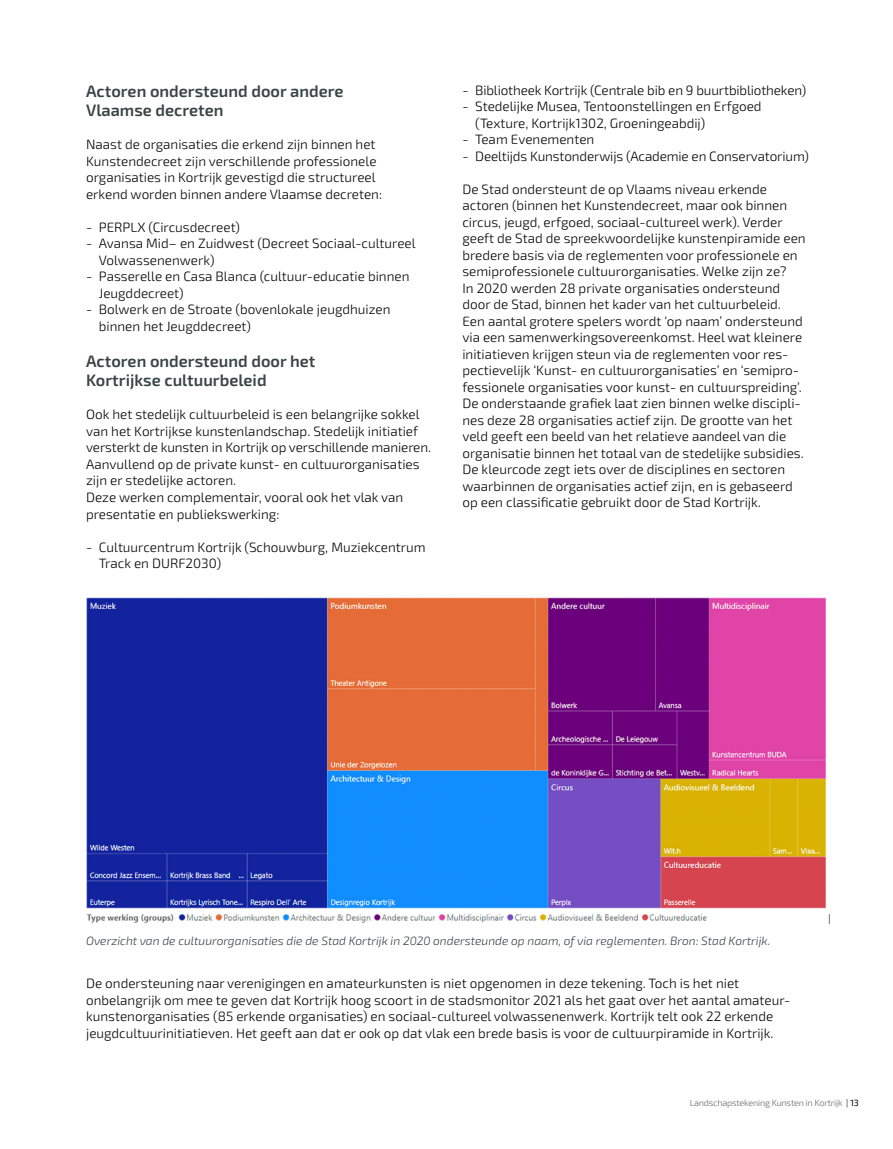
<style>
.page{position:relative;width:893px;height:1149px;background:#fff}
.page>*{position:absolute;margin:0;border:0;box-sizing:border-box;transform-origin:0 0}
.t1{font:600 16.5px/19.5px "Exo 2";color:#394346}
.t2{font:300 13.5px/16.5px "Exo 2";color:#000}
.t3{font:italic 300 12px "Exo 2";color:#394346}
.t4{font:300 9px "Exo 2";letter-spacing:-.02em;color:#616c70}
.s1{color:#000}
.s2{font-weight:400;color:#000}
</style>
<div class="page">
<img style="left:86px;top:597px;width:744px;height:326px">
<p class="t1" style="left:86px;top:80px;width:259px">Actoren ondersteund door andere<br>Vlaamse decreten</p>
<p class="t2" style="left:86px;top:136px;width:297px">Naast de organisaties die erkend zijn binnen het Kunstendecreet zijn verschillende professionele organisaties in Kortrijk gevestigd die structureel erkend worden binnen andere Vlaamse decreten:</p>
<p class="t2" style="left:86px;top:218px;width:155px">- PERPLX (Circusdecreet)</p>
<p class="t2" style="left:99px;top:235px;width:318px;text-indent:-13px">- Avansa Mid– en Zuidwest (Decreet Sociaal-cultureel<br>Volwassenenwerk)</p>
<p class="t2" style="left:99px;top:268px;width:312px;text-indent:-13px">- Passerelle en Casa Blanca (cultuur-educatie binnen<br>Jeugddecreet)</p>
<p class="t2" style="left:99px;top:301px;width:293px;text-indent:-13px">- Bolwerk en de Stroate (bovenlokale jeugdhuizen binnen het Jeugddecreet)</p>
<p class="t1" style="left:86px;top:350px;width:231px">Actoren ondersteund door het<br>Kortrijkse cultuurbeleid</p>
<p class="t2" style="left:86px;top:406px;width:346px">Ook het stedelijk cultuurbeleid is een belangrijke sokkel van het Kortrijkse kunstenlandschap. Stedelijk initiatief versterkt de kunsten in Kortrijk op verschillende manieren.<br>Aanvullend op de private kunst- en cultuurorganisaties zijn er stedelijke actoren.<br>Deze werken complementair, vooral ook het vlak van presentatie en publiekswerking:</p>
<p class="t2" style="left:99px;top:538px;width:328px;text-indent:-13px">- Cultuurcentrum Kortrijk (Schouwburg, Muziekcentrum<br>Track en DURF2030)</p>
<p class="t2" style="left:462px;top:81px;width:345px">- Bibliotheek Kortrijk (Centrale bib en 9 buurtbibliotheken)</p>
<p class="t2" style="left:475px;top:98px;width:288px;text-indent:-13px">- Stedelijke Musea, Tentoonstellingen en Erfgoed (Texture, Kortrijk1302, Groeningeabdij)</p>
<p class="t2" style="left:462px;top:131px;width:133px">- Team Evenementen</p>
<p class="t2" style="left:462px;top:147px;width:348px">- Deeltijds Kunstonderwijs (Academie en Conservatorium)</p>
<p class="t2" style="left:462px;top:180px;width:345px">De Stad ondersteunt de op Vlaams niveau erkende actoren (binnen het Kunstendecreet, maar ook binnen circus, jeugd, erfgoed, sociaal-cultureel werk). Verder geeft de Stad de spreekwoordelijke kunstenpiramide een bredere basis via de reglementen voor professionele en semiprofessionele cultuurorganisaties. Welke zijn ze?<br>In 2020 werden 28 private organisaties ondersteund door de Stad, binnen het kader van het cultuurbeleid.<br>Een aantal grotere spelers wordt ‘op naam’ ondersteund via een samenwerkingsovereenkomst. Heel wat kleinere initiatieven krijgen steun via de reglementen voor res&shy;pectievelijk ‘Kunst- en cultuurorganisaties’ en ‘semipro&shy;fessionele organisaties voor kunst- en cultuurspreiding’.<br>De onderstaande grafiek laat zien binnen welke discipli&shy;nes deze 28 organisaties actief zijn. De grootte van het veld geeft een beeld van het relatieve aandeel van die organisatie binnen het totaal van de stedelijke subsidies.<br>De kleurcode zegt iets over de disciplines en sectoren waarbinnen de organisaties actief zijn, en is gebaseerd op een classificatie gebruikt door de Stad Kortrijk.</p>
<p class="t3" style="left:86px;top:932px;width:686px">Overzicht van de cultuurorganisaties die de Stad Kortrijk in 2020 ondersteunde op naam, of via reglementen. Bron: Stad Kortrijk.</p>
<p class="t2" style="left:86px;top:974px;width:706px">De ondersteuning naar verenigingen en amateurkunsten is niet opgenomen in deze tekening. Toch is het niet onbelangrijk om mee te geven dat Kortrijk hoog scoort in de stadsmonitor 2021 als het gaat over het aantal amateur&shy;kunstenorganisaties (85 erkende organisaties) en sociaal-cultureel volwassenenwerk. Kortrijk telt ook 22 erkende jeugdcultuurinitiatieven. Het geeft aan dat er ook op dat vlak een brede basis is voor de cultuurpiramide in Kortrijk.</p>
<p class="t4" style="left:690px;top:1096px;width:171px">Landschapstekening Kunsten in Kortrijk <span class="s1">|</span> <span class="s2">13</span></p>
</div>
